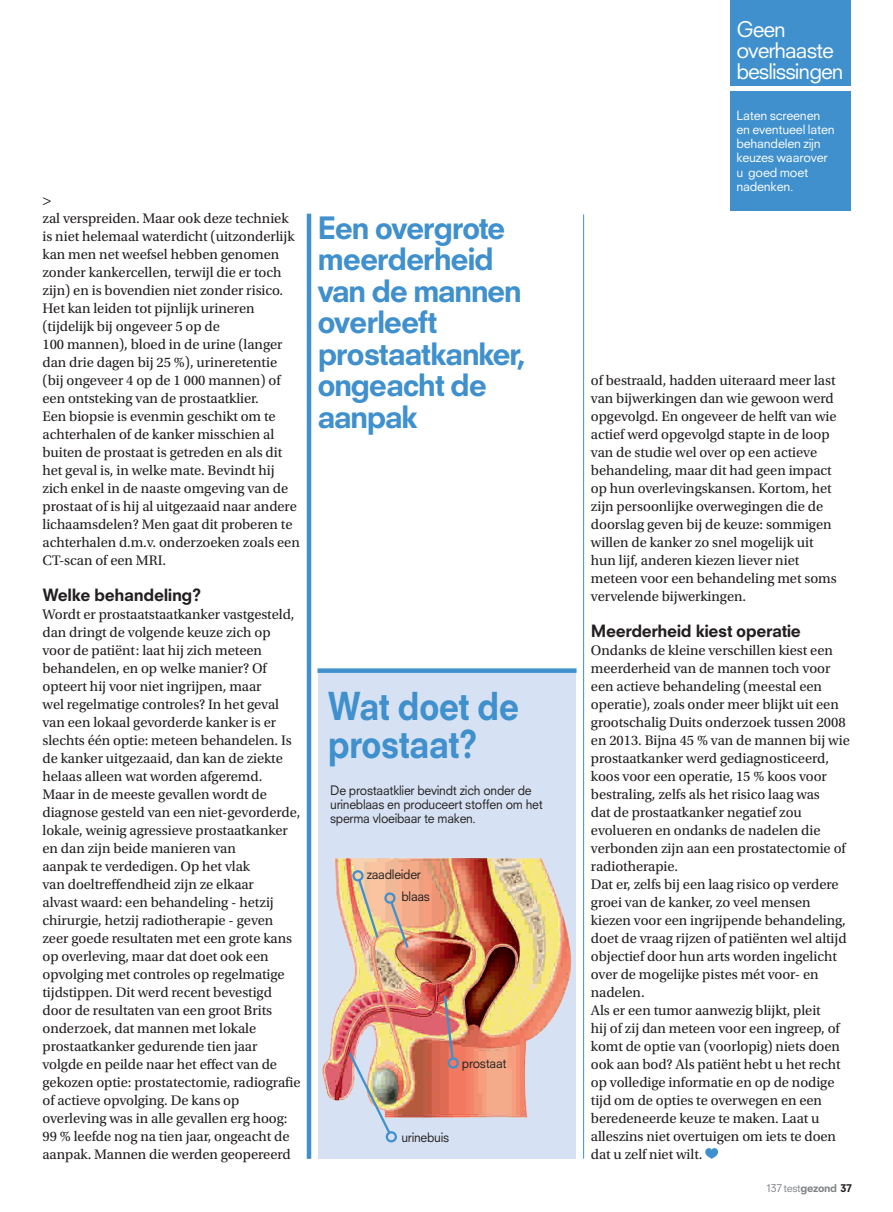
<style>
.page{position:relative;width:893px;height:1212px;background:#fff}
.page>*{position:absolute;margin:0;border:0;box-sizing:border-box;transform-origin:0 0}
.t1{font:800 37.5px/37.5px "Neuzeit SLT Std";letter-spacing:-.03em;color:#3f90cd;scale:.9 1}
.t2{font:800 30px/31.5px "Neuzeit SLT Std";letter-spacing:-.055em;color:#3f90cd}
.t3{font:21px/21px "Neuzeit SLT Std";letter-spacing:-.045em;color:#fff}
.t4{font:800 16.5px "Neuzeit SLT Std";letter-spacing:-.025em;color:#231f20}
.t5{font:15px "Neuzeit SLT Std";color:#231f20}
.t6{font:14.55px/18px "Utopia Std";letter-spacing:-.005em;color:#231f20}
.t7{font:12.75px/14.2px "Neuzeit SLT Std";letter-spacing:-.02em;color:#231f20;scale:.95 1}
.t8{font:12.45px/14.2px "Neuzeit SLT Std";letter-spacing:-.015em;color:#fff}
.t9{font:10.5px "Neuzeit SLT Std";letter-spacing:-.025em;color:#808285}
.s1{font-weight:800}
.s2{font-weight:800;color:#231f20}
</style>
<div class="page">
<hr style="left:583px;top:215px;width:1px;height:944px;background:#3f90cd">
<svg style="left:705px;top:1148px;width:13px;height:11px"></svg>
<div style="left:730px;top:0;width:120px;height:86px;background:#3f90cd"></div>
<div style="left:730px;top:91px;width:120px;height:119px;background:#3f90cd"></div>
<hr style="left:307px;top:214px;width:4px;height:945px;background:#3f90cd">
<div style="left:317px;top:671px;width:258px;height:488px;background:#d6e2f3"></div>
<div style="left:317px;top:668px;width:260px;height:5px;background:#3f90cd"></div>
<img style="left:322px;top:858px;width:250px;height:283px">
<img style="left:347px;top:1050px;width:45px;height:86px">
<div style="left:386px;top:1131px;width:11px;height:11px;border:2px solid #3f90cd;border-radius:50%"></div>
<svg style="left:442px;top:993px;width:13px;height:68px"></svg>
<div style="left:448px;top:1057px;width:11px;height:12px;border:2px solid #3f90cd;border-radius:50%"></div>
<img style="left:356px;top:877px;width:54px;height:73px">
<div style="left:352px;top:870px;width:12px;height:11px;border:2px solid #3f90cd;border-radius:50%"></div>
<p class="t5" style="left:43px;top:190px;width:10px">&gt;</p>
<p class="t6" style="left:43px;top:209px;width:259px">zal verspreiden. Maar ook deze techniek is niet helemaal waterdicht (uitzonderlijk kan men net weefsel hebben genomen zonder kankercellen, terwijl die er toch zijn) en is bovendien niet zonder risico.<br>Het kan leiden tot pijnlijk urineren (tijdelijk bij ongeveer 5 op de<br>100 mannen), bloed in de urine (langer dan drie dagen bij 25 %), urineretentie (bij ongeveer 4 op de 1 000 mannen) of een ontsteking van de prostaatklier.<br>Een biopsie is evenmin geschikt om te achterhalen of de kanker misschien al buiten de prostaat is getreden en als dit het geval is, in welke mate. Bevindt hij zich enkel in de naaste omgeving van de prostaat of is hij al uitgezaaid naar andere lichaamsdelen? Men gaat dit proberen te achterhalen d.m.v. onderzoeken zoals een CT-scan of een MRI.</p>
<p class="t4" style="left:43px;top:584px;width:160px">Welke behandeling?</p>
<p class="t6" style="left:43px;top:605px;width:260px">Wordt er prostaatstaatkanker vastgesteld, dan dringt de volgende keuze zich op voor de patiënt: laat hij zich meteen behandelen, en op welke manier? Of opteert hij voor niet ingrijpen, maar<br>wel regelmatige controles? In het geval van een lokaal gevorderde kanker is er slechts één optie: meteen behandelen. Is de kanker uitgezaaid, dan kan de ziekte helaas alleen wat worden afgeremd.<br>Maar in de meeste gevallen wordt de diagnose gesteld van een niet-gevorderde, lokale, weinig agressieve prostaatkanker en dan zijn beide manieren van<br>aanpak te verdedigen. Op het vlak<br>van doeltreffendheid zijn ze elkaar<br>alvast waard: een behandeling - hetzij chirurgie, hetzij radiotherapie - geven zeer goede resultaten met een grote kans op overleving, maar dat doet ook een opvolging met controles op regelmatige tijdstippen. Dit werd recent bevestigd door de resultaten van een groot Brits onderzoek, dat mannen met lokale prostaatkanker gedurende tien jaar volgde en peilde naar het effect van de gekozen optie: prostatectomie, radiografie of actieve opvolging. De kans op overleving was in alle gevallen erg hoog:<br>99 % leefde nog na tien jaar, ongeacht de aanpak. Mannen die werden geopereerd</p>
<h2 class="t2" style="left:317px;top:212px;width:210px">Een overgrote meerderheid van de mannen overleeft prostaatkanker, ongeacht de aanpak</h2>
<h1 class="t1" style="left:328px;top:687px;width:214px">Wat doet de prostaat?</h1>
<p class="t7" style="left:330px;top:783px;width:225px">De prostaatklier bevindt zich onder de urineblaas en produceert stoffen om het sperma vloeibaar te maken.</p>
<p class="t7" style="left:367px;top:867px;width:59px">zaadleider</p>
<p class="t7" style="left:401px;top:889px;width:32px">blaas</p>
<p class="t7" style="left:462px;top:1056px;width:49px">prostaat</p>
<p class="t7" style="left:401px;top:1130px;width:52px">urinebuis</p>
<h3 class="t3" style="left:736px;top:19px;width:109px">Geen overhaaste beslissingen</h3>
<p class="t8" style="left:736px;top:108px;width:100px">Laten screenen en eventueel laten behandelen zijn keuzes waarover u goed moet nadenken.</p>
<p class="t6" style="left:591px;top:371px;width:247px">of bestraald, hadden uiteraard meer last van bijwerkingen dan wie gewoon werd opgevolgd. En ongeveer de helft van wie actief werd opgevolgd stapte in de loop van de studie wel over op een actieve behandeling, maar dit had geen impact op hun overlevingskansen. Kortom, het zijn persoonlijke overwegingen die de doorslag geven bij de keuze: sommigen willen de kanker zo snel mogelijk uit hun lijf, anderen kiezen liever niet meteen voor een behandeling met soms vervelende bijwerkingen.</p>
<p class="t4" style="left:591px;top:620px;width:212px">Meerderheid kiest operatie</p>
<p class="t6" style="left:591px;top:641px;width:260px">Ondanks de kleine verschillen kiest een meerderheid van de mannen toch voor een actieve behandeling (meestal een operatie), zoals onder meer blijkt uit een grootschalig Duits onderzoek tussen 2008 en 2013. Bijna 45 % van de mannen bij wie prostaatkanker werd gediagnosticeerd, koos voor een operatie, 15 % koos voor bestraling, zelfs als het risico laag was<br>dat de prostaatkanker negatief zou evolueren en ondanks de nadelen die verbonden zijn aan een prostatectomie of radiotherapie.<br>Dat er, zelfs bij een laag risico op verdere groei van de kanker, zo veel mensen kiezen voor een ingrijpende behandeling, doet de vraag rijzen of patiënten wel altijd objectief door hun arts worden ingelicht over de mogelijke pistes mét voor- en nadelen.<br>Als er een tumor aanwezig blijkt, pleit<br>hij of zij dan meteen voor een ingreep, of komt de optie van (voorlopig) niets doen ook aan bod? Als patiënt hebt u het recht op volledige informatie en op de nodige tijd om de opties te overwegen en een beredeneerde keuze te maken. Laat u alleszins niet overtuigen om iets te doen dat u zelf niet wilt.</p>
<p class="t9" style="left:766px;top:1181px;width:88px">137 test<span class="s1">gezond</span> <span class="s2">37</span></p>
</div>
